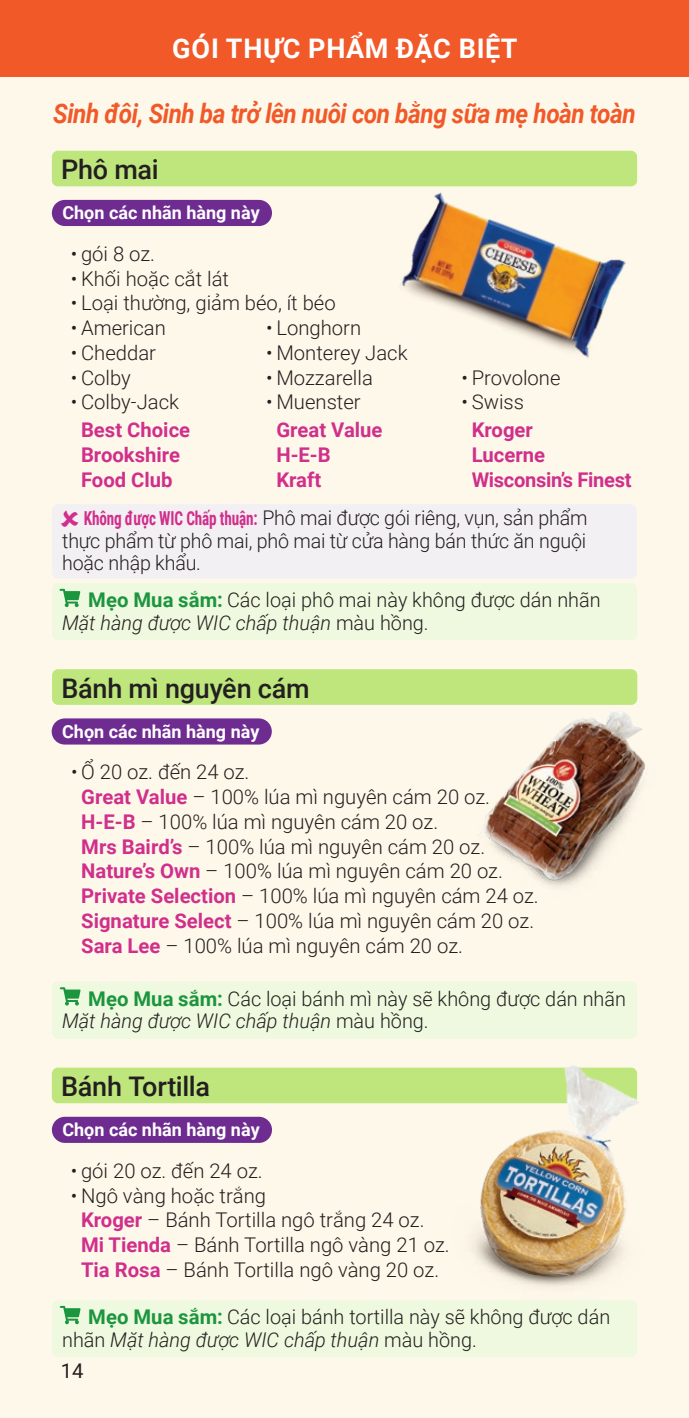
<style>
.page{position:relative;width:689px;height:1418px;background:#fff}
.page>*{position:absolute;margin:0;border:0;box-sizing:border-box;transform-origin:0 0}
.Color_Subheader{font:italic 700 27px "Roboto";letter-spacing:-.02em;color:#f15929;scale:.9 1}
.Food_Group_Header{font:500 27px "Roboto";letter-spacing:-.01em;color:#231f20}
.Page_Header{font:700 27px "Roboto";letter-spacing:.015em;color:#fff}
.Brands_inset{font:300 20.25px "Roboto";color:#231f20}
.Not_WIC_Approved_box{font:300 20.25px/22.5px "Roboto";color:#231f20;text-align:justify}
.Tips_Header{font:300 20.25px/22.5px "Roboto";color:#231f20}
.Brands_inset-2{font:700 20.25px "Roboto";color:#d02f8b}
.t1{font:20.25px "Roboto";color:#231f20}
.Flag_Text{font:700 18px "Roboto";color:#fff}
.s1{font-family:"Roboto Condensed";font-weight:700;font-size:19.35px;color:#d02f8b}
.s2{font-weight:700;color:#1b953e}
.s3{font-style:italic}
.s4{font-weight:700;color:#d02f8b}
</style>
<div class="page">
<div style="left:0;top:49px;width:688px;height:1369px;background:#fef8ea"></div>
<div style="left:0;top:0;width:688px;height:77px;background:#f15929"></div>
<img style="left:378px;top:172px;width:260px;height:186px">
<img style="left:478px;top:701px;width:169px;height:186px">
<div style="left:52px;top:151px;width:585px;height:35px;background:#bee67d;border-radius:6px"></div>
<div style="left:52px;top:200px;width:220px;height:26px;background:#6e2c91;border-radius:13px"></div>
<div style="left:52px;top:504px;width:584px;height:74px;background:#f3f0f4;border-radius:6px"></div>
<div style="left:52px;top:583px;width:585px;height:57px;background:#eff9df;border-radius:6px"></div>
<svg style="left:60px;top:589px;width:20px;height:18px"></svg>
<div style="left:52px;top:669px;width:585px;height:36px;background:#bee67d;border-radius:6px"></div>
<div style="left:52px;top:718px;width:220px;height:26px;background:#6e2c91;border-radius:13px"></div>
<div style="left:52px;top:981px;width:585px;height:57px;background:#eff9df;border-radius:6px"></div>
<svg style="left:60px;top:987px;width:20px;height:18px"></svg>
<div style="left:52px;top:1067px;width:585px;height:36px;background:#bee67d;border-radius:6px"></div>
<div style="left:52px;top:1116px;width:220px;height:27px;background:#6e2c91;border-radius:13px"></div>
<img style="left:412px;top:1065px;width:227px;height:222px">
<div style="left:52px;top:1300px;width:585px;height:57px;background:#eff9df;border-radius:6px"></div>
<svg style="left:60px;top:1305px;width:20px;height:19px"></svg>
<p class="Page_Header" style="left:172px;top:30px;width:347px">GÓI THỰC PHẨM ĐẶC BIỆT</p>
<p class="Color_Subheader" style="left:53px;top:95px;width:648px">Sinh đôi, Sinh ba trở lên nuôi con bằng sữa mẹ hoàn toàn</p>
<p class="Food_Group_Header" style="left:61px;top:150px;width:99px">Phô mai</p>
<p class="Flag_Text" style="left:62px;top:200px;width:199px">Chọn các nhãn hàng này</p>
<p class="Not_WIC_Approved_box" style="left:71px;top:242px;width:86px">• gói 8 oz.</p>
<p class="Not_WIC_Approved_box" style="left:71px;top:266px;width:160px">• Khối hoặc cắt lát</p>
<p class="Not_WIC_Approved_box" style="left:71px;top:291px;width:266px">• Loại thường, giảm béo, ít béo</p>
<p class="Not_WIC_Approved_box" style="left:71px;top:316px;width:96px">• American</p>
<p class="Not_WIC_Approved_box" style="left:71px;top:341px;width:87px">• Cheddar</p>
<p class="Not_WIC_Approved_box" style="left:71px;top:365px;width:61px">• Colby</p>
<p class="Not_WIC_Approved_box" style="left:71px;top:390px;width:110px">• Colby-Jack</p>
<p class="Not_WIC_Approved_box" style="left:266px;top:316px;width:96px">• Longhorn</p>
<p class="Not_WIC_Approved_box" style="left:266px;top:341px;width:143px">• Monterey Jack</p>
<p class="Not_WIC_Approved_box" style="left:266px;top:365px;width:108px">• Mozzarella</p>
<p class="Not_WIC_Approved_box" style="left:266px;top:390px;width:96px">• Muenster</p>
<p class="Not_WIC_Approved_box" style="left:461px;top:365px;width:100px">• Provolone</p>
<p class="Not_WIC_Approved_box" style="left:461px;top:390px;width:64px">• Swiss</p>
<p class="Brands_inset-2" style="left:81px;top:416px;width:111px">Best Choice</p>
<p class="Brands_inset-2" style="left:81px;top:441px;width:101px">Brookshire</p>
<p class="Brands_inset-2" style="left:81px;top:465px;width:93px">Food Club</p>
<p class="Brands_inset-2" style="left:276px;top:416px;width:108px">Great Value</p>
<p class="Brands_inset-2" style="left:276px;top:441px;width:56px">H-E-B</p>
<p class="Brands_inset-2" style="left:276px;top:465px;width:46px">Kraft</p>
<p class="Brands_inset-2" style="left:471px;top:416px;width:63px">Kroger</p>
<p class="Brands_inset-2" style="left:471px;top:441px;width:75px">Lucerne</p>
<p class="Brands_inset-2" style="left:471px;top:465px;width:161px">Wisconsin’s Finest</p>
<p class="Not_WIC_Approved_box" style="left:62px;top:506px;width:526px;text-indent:22px"><span class="s1">Không được WIC Chấp thuận:</span> Phô mai được gói riêng, vụn, sản phẩm thực phẩm từ phô mai, phô mai từ cửa hàng bán thức ăn nguội hoặc nhập khẩu.</p>
<p class="Tips_Header" style="left:62px;top:588px;width:540px;text-indent:26px"><span class="s2">Mẹo Mua sắm:</span> Các loại phô mai này không được dán nhãn<br><span class="s3">Mặt hàng được WIC chấp thuận</span> màu hồng.</p>
<p class="Food_Group_Header" style="left:61px;top:669px;width:250px">Bánh mì nguyên cám</p>
<p class="Flag_Text" style="left:62px;top:719px;width:199px">Chọn các nhãn hàng này</p>
<p class="Not_WIC_Approved_box" style="left:71px;top:760px;width:180px">• Ổ 20 oz. đến 24 oz.</p>
<p class="Brands_inset" style="left:81px;top:782px;width:410px"><span class="s4">Great Value</span> – 100% lúa mì nguyên cám 20 oz.</p>
<p class="Brands_inset" style="left:81px;top:807px;width:358px"><span class="s4">H-E-B</span> – 100% lúa mì nguyên cám 20 oz.</p>
<p class="Brands_inset" style="left:81px;top:832px;width:405px"><span class="s4">Mrs Baird’s</span> – 100% lúa mì nguyên cám 20 oz.</p>
<p class="Brands_inset" style="left:81px;top:857px;width:423px"><span class="s4">Nature’s Own</span> – 100% lúa mì nguyên cám 20 oz.</p>
<p class="Brands_inset" style="left:81px;top:881px;width:459px"><span class="s4">Private Selection</span> – 100% lúa mì nguyên cám 24 oz.</p>
<p class="Brands_inset" style="left:81px;top:906px;width:454px"><span class="s4">Signature Select</span> – 100% lúa mì nguyên cám 20 oz.</p>
<p class="Brands_inset" style="left:81px;top:931px;width:383px"><span class="s4">Sara Lee</span> – 100% lúa mì nguyên cám 20 oz.</p>
<p class="Tips_Header" style="left:62px;top:986px;width:565px;text-indent:26px"><span class="s2">Mẹo Mua sắm:</span> Các loại bánh mì này sẽ không được dán nhãn<br><span class="s3">Mặt hàng được WIC chấp thuận</span> màu hồng.</p>
<p class="Food_Group_Header" style="left:61px;top:1067px;width:150px">Bánh Tortilla</p>
<p class="Flag_Text" style="left:62px;top:1117px;width:199px">Chọn các nhãn hàng này</p>
<p class="Not_WIC_Approved_box" style="left:71px;top:1158px;width:193px">• gói 20 oz. đến 24 oz.</p>
<p class="Not_WIC_Approved_box" style="left:71px;top:1183px;width:197px">• Ngô vàng hoặc trắng</p>
<p class="Brands_inset" style="left:81px;top:1206px;width:345px"><span class="s4">Kroger</span> – Bánh Tortilla ngô trắng 24 oz.</p>
<p class="Brands_inset" style="left:81px;top:1230px;width:370px"><span class="s4">Mi Tienda</span> – Bánh Tortilla ngô vàng 21 oz.</p>
<p class="Brands_inset" style="left:81px;top:1255px;width:359px"><span class="s4">Tia Rosa</span> – Bánh Tortilla ngô vàng 20 oz.</p>
<p class="Tips_Header" style="left:62px;top:1305px;width:549px;text-indent:26px"><span class="s2">Mẹo Mua sắm:</span> Các loại bánh tortilla này sẽ không được dán nhãn <span class="s3">Mặt hàng được WIC chấp thuận</span> màu hồng.</p>
<p class="t1" style="left:61px;top:1357px;width:24px">14</p>
</div>
